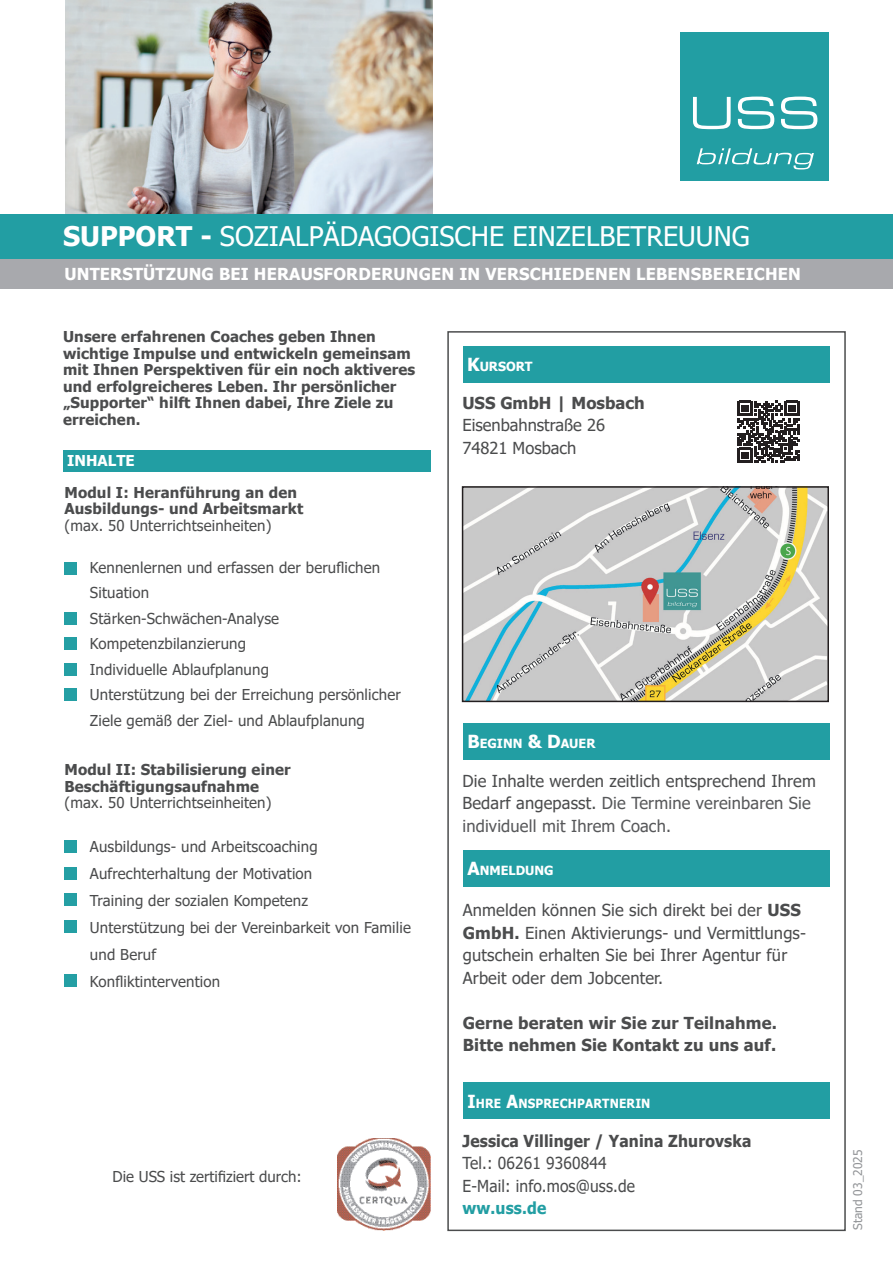
<style>
.page{position:relative;width:893px;height:1263px;background:#fff}
.page>*{position:absolute;margin:0;border:0;box-sizing:border-box;transform-origin:0 0}
.t1{font:27px "Tahoma";color:#fff}
.t2{font:16.5px/22.5px "Tahoma";letter-spacing:.01em;color:#4b4c4d}
.t3{font:700 16.5px/22.5px "Tahoma";letter-spacing:.01em;color:#4b4c4d}
.t4{font:700 16.5px "Tahoma";letter-spacing:.01em;color:#fff}
.t5{font:16.5px/22.5px "Tahoma";letter-spacing:.01em;color:#4b4c4d;scale:.95 1}
.t6{font:700 16.5px "Tahoma";letter-spacing:.01em;color:#4b4c4d;scale:.95 1}
.t7{font:700 16.5px "Tahoma";letter-spacing:.01em;color:#229ea3;scale:.95 1}
.t8{font:15px/25.5px "Tahoma";letter-spacing:.01em;color:#4b4c4d}
.t9{font:700 15px/16.5px "Tahoma";letter-spacing:.01em;color:#4b4c4d}
.t10{font:700 15px "Tahoma";color:#fff}
.t11{font:700 12.6px "Tahoma";color:#fff}
.t12{font:700 12.6px "Tahoma";color:#fff;scale:.95 1}
.t13{font:12px "Tahoma";color:#939598}
.s1{font-weight:700}
.s2{font-size:18px}
.s3{color:#57585a}
</style>
<div class="page">
<img style="left:66px;top:0;width:367px;height:214px">
<div style="left:0;top:214px;width:893px;height:45px;background:#229ea3"></div>
<div style="left:63px;top:450px;width:367px;height:21px;background:#229ea3"></div>
<div style="left:680px;top:32px;width:149px;height:149px;background:#229ea3"></div>
<svg style="left:693px;top:97px;width:38px;height:32px"></svg>
<svg style="left:738px;top:97px;width:36px;height:32px"></svg>
<svg style="left:781px;top:97px;width:36px;height:32px"></svg>
<svg style="left:697px;top:148px;width:117px;height:21px"></svg>
<div style="left:0;top:259px;width:893px;height:30px;background:#a8a9ad"></div>
<div style="left:64px;top:562px;width:13px;height:13px;background:#249fa4"></div>
<div style="left:64px;top:612px;width:13px;height:13px;background:#249fa4"></div>
<div style="left:64px;top:637px;width:13px;height:13px;background:#249fa4"></div>
<div style="left:64px;top:663px;width:13px;height:12px;background:#249fa4"></div>
<div style="left:64px;top:688px;width:13px;height:13px;background:#249fa4"></div>
<div style="left:64px;top:840px;width:13px;height:12px;background:#249fa4"></div>
<div style="left:64px;top:867px;width:13px;height:13px;background:#249fa4"></div>
<div style="left:64px;top:893px;width:13px;height:13px;background:#249fa4"></div>
<div style="left:64px;top:920px;width:13px;height:12px;background:#249fa4"></div>
<div style="left:64px;top:974px;width:13px;height:13px;background:#249fa4"></div>
<div style="left:447px;top:331px;width:399px;height:900px;border:2px solid #4b4c4d"></div>
<div style="left:463px;top:850px;width:367px;height:36px;background:#229ea3"></div>
<div style="left:463px;top:723px;width:367px;height:36px;background:#229ea3"></div>
<div style="left:463px;top:1083px;width:367px;height:36px;background:#229ea3"></div>
<div style="left:463px;top:346px;width:367px;height:36px;background:#229ea3"></div>
<img style="left:338px;top:1138px;width:92px;height:93px">
<svg style="left:737px;top:401px;width:62px;height:62px"></svg>
<img style="left:465px;top:489px;width:361px;height:210px">
<div style="left:462px;top:486px;width:367px;height:216px;border:2px solid #231f20"></div>
<h1 class="t1" style="left:63px;top:218px;width:688px"><span class="s1">SUPPORT -</span> SOZIALPÄDAGOGISCHE EINZELBETREUUNG</h1>
<p class="t4" style="left:64px;top:262px;width:738px">UNTERSTÜTZUNG BEI HERAUSFORDERUNGEN IN VERSCHIEDENEN LEBENSBEREICHEN</p>
<p class="t9" style="left:63px;top:329px;width:354px">Unsere erfahrenen Coaches geben Ihnen wichtige Impulse und entwickeln gemeinsam mit Ihnen Perspektiven für ein noch aktiveres und erfolgreicheres Leben. Ihr persönlicher „Supporter“ hilft Ihnen dabei, Ihre Ziele zu erreichen.</p>
<p class="t10" style="left:67px;top:450px;width:69px">INHALTE</p>
<p class="t9" style="left:64px;top:484px;width:240px">Modul I: Heranführung an den<br>Ausbildungs- und Arbeitsmarkt</p>
<p class="t8" style="left:64px;top:513px;width:209px">(max. 50 Unterrichtseinheiten)</p>
<p class="t8" style="left:90px;top:555px;width:312px">Kennenlernen und erfassen der beruflichen<br>Situation<br>Stärken-Schwächen-Analyse<br>Kompetenzbilanzierung<br>Individuelle Ablaufplanung<br>Unterstützung bei der Erreichung persönlicher<br>Ziele gemäß der Ziel- und Ablaufplanung</p>
<p class="t9" style="left:64px;top:762px;width:228px">Modul II: Stabilisierung einer<br>Beschäftigungsaufnahme</p>
<p class="t8" style="left:64px;top:791px;width:209px">(max. 50 Unterrichtseinheiten)</p>
<p class="t8" style="left:90px;top:833px;width:322px;line-height:27px">Ausbildungs- und Arbeitscoaching<br>Aufrechterhaltung der Motivation<br>Training der sozialen Kompetenz<br>Unterstützung bei der Vereinbarkeit von Familie und Beruf<br>Konfliktintervention</p>
<p class="t8" style="left:113px;top:1164px;width:191px">Die USS ist zertifiziert durch:</p>
<p class="t11" style="left:467px;top:358px;width:67px"><span class="s2">K</span>URSORT</p>
<p class="t3" style="left:462px;top:392px;width:184px">USS GmbH | Mosbach</p>
<p class="t2" style="left:462px;top:415px;width:144px">Eisenbahnstraße 26<br>74821 Mosbach</p>
<p class="t11" style="left:467px;top:735px;width:130px"><span class="s2">B</span>EGINN <span class="s2">&amp; D</span>AUER</p>
<p class="t2" style="left:462px;top:770px;width:355px">Die Inhalte werden zeitlich entsprechend Ihrem<br>Bedarf angepasst. <span class="s3">Die Termine vereinbaren Sie individuell mit Ihrem Coach.</span></p>
<p class="t11" style="left:467px;top:862px;width:88px"><span class="s2">A</span>NMELDUNG</p>
<p class="t2" style="left:463px;top:900px;width:345px">Anmelden können Sie sich direkt bei der <span class="s1">USS GmbH.</span> Einen Aktivierungs- und Vermittlungs&shy;gutschein erhalten Sie bei Ihrer Agentur für Arbeit oder dem Jobcenter.</p>
<p class="t3" style="left:463px;top:1012px;width:316px">Gerne beraten wir Sie zur Teilnahme.<br>Bitte nehmen Sie Kontakt zu uns auf.</p>
<p class="t12" style="left:467px;top:1094px;width:194px"><span class="s2">I</span>HRE <span class="s2">A</span>NSPRECHPARTNERIN</p>
<p class="t6" style="left:462px;top:1129px;width:306px">Jessica Villinger / Yanina Zhurovska</p>
<p class="t5" style="left:462px;top:1153px;width:183px">Tel.: 06261 9360844<br>E-Mail: info.mos@uss.de</p>
<p class="t7" style="left:462px;top:1197px;width:90px">ww.uss.de</p>
<p class="t13" style="left:850px;top:1229px;width:81px;rotate:-90deg">Stand 03_2025</p>
</div>
